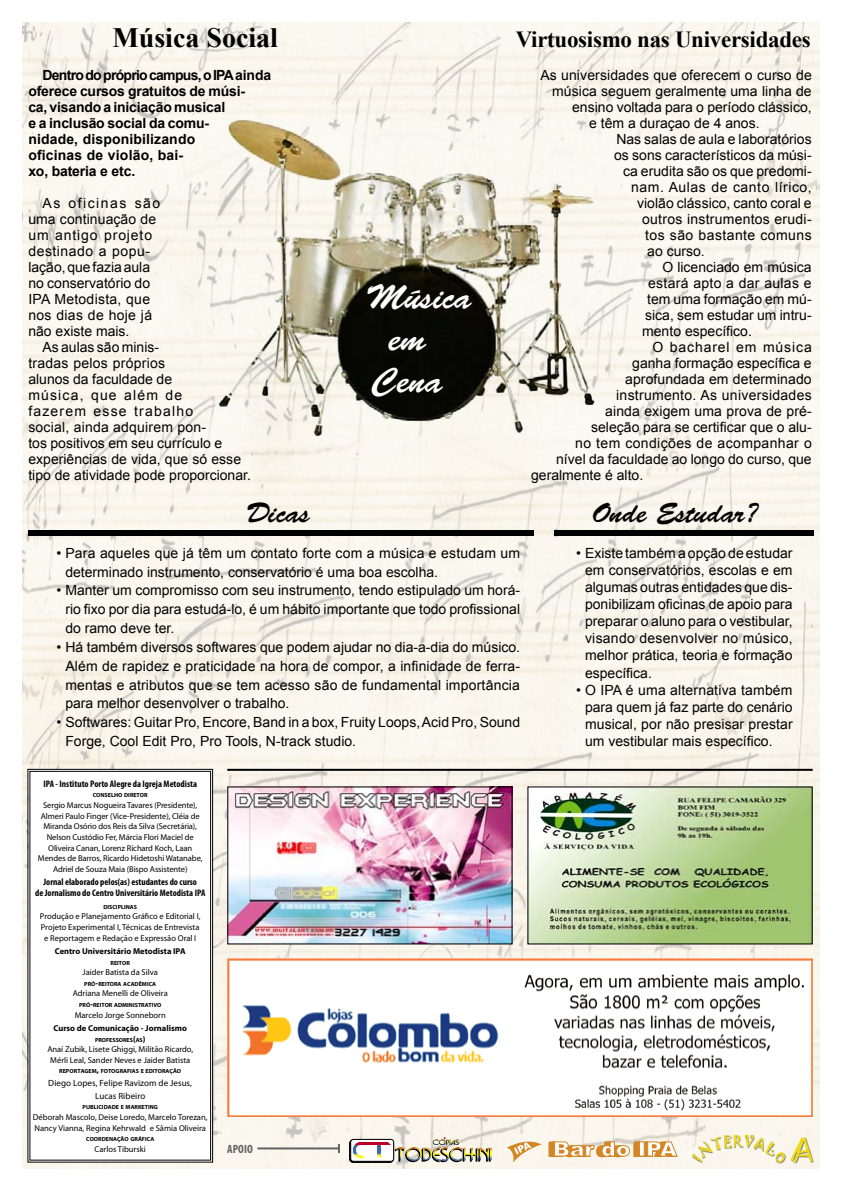
<style>
.page{position:relative;width:842px;height:1191px;background:#fff}
.page>*{position:absolute;margin:0;border:0;box-sizing:border-box;transform-origin:0 0}
.t1{font:35px/42px "Brush Script Std";color:#fff;text-align:center}
.t2{font:34px "Brush Script Std";color:#fff}
.t3{font:28px "Brush Script Std";color:#000}
.t4{font:700 28px "Times New Roman";color:#000}
.t5{font:700 23px "Times New Roman";letter-spacing:-.015em;color:#000}
.t6{font:14px/16px "Arial";color:#000;text-align:justify}
.t7{font:700 14px/16px "Arial";letter-spacing:-.01em;color:#000}
.t8{font:14px "Arial";letter-spacing:.02em;color:#000}
.t9{font:14px "Arial";letter-spacing:.03em;color:#000}
.t10{font:14px "Arial";letter-spacing:.04em;color:#000}
.t11{font:14px "Arial";letter-spacing:.065em;color:#000}
.t12{font:700 condensed 12px "Myriad Pro";color:#636363}
.t13{font:700 condensed 9.5px/10.6px "Myriad Pro";color:#000;text-align:center}
.t14{font:9px/12.6px "Myriad Pro";letter-spacing:.005em;color:#000;text-align:center}
.t15{font:8.5px/10.6px "Myriad Pro";letter-spacing:-.005em;color:#000;text-align:center}
.t16{font:700 8.5px "Myriad Pro";color:#000}
.t17{font:700 5.9px "Myriad Pro";color:#000}
.s1{font-size:8.5px}
</style>
<div class="page">
<img style="left:23px;top:23px;width:796px;height:1145px">
<div style="left:554px;top:530px;width:260px;height:6px;background:#000"></div>
<div style="left:28px;top:530px;width:506px;height:6px;background:#000"></div>
<img style="left:216px;top:115px;width:381px;height:324px">
<svg style="left:27px;top:768px;width:187px;height:395px"></svg>
<div style="left:29px;top:771px;width:182px;height:389px;border:1px solid #000"></div>
<img style="left:529px;top:788px;width:282px;height:154px">
<img style="left:229px;top:788px;width:282px;height:154px">
<img style="left:227px;top:958px;width:585px;height:158px">
<hr style="left:227px;top:769px;width:586px;height:2px;background:#000">
<hr style="left:257px;top:1147px;width:82px;height:2px;background:#636363">
<svg style="left:338px;top:1144px;width:2px;height:9px"></svg>
<div style="left:349px;top:1139px;width:45px;height:23px;border:1px solid #000;border-radius:4px"></div>
<div style="left:351px;top:1139px;width:43px;height:22px;background:#fff;border-radius:3px"></div>
<div style="left:351px;top:1139px;width:43px;height:22px;border:1px solid #000;border-radius:3px"></div>
<img style="left:352px;top:1141px;width:39px;height:17px">
<img style="left:394px;top:1137px;width:98px;height:25px">
<svg style="left:548px;top:1141px;width:129px;height:16px"></svg>
<svg style="left:507px;top:1141px;width:34px;height:21px"></svg>
<div style="left:692px;top:1134px;width:122px;height:29px;background:#000;opacity:.5"></div>
<svg style="left:692px;top:1134px;width:121px;height:28px;background:#efe8bf"></svg>
<h3 class="t4" style="left:112px;top:19px;width:167px">Música Social</h3>
<p class="t7" style="left:28px;top:68px;width:244px;text-indent:14px">Dentro do próprio campus, o IPA ainda oferece cursos gratuitos de músi-<br>ca, visando a iniciação musical<br>e a inclusão social da comu-<br>nidade, disponibilizando<br>ofi---cinas de violão, bai-<br>xo, bateria e etc.</p>
<p class="t6" style="left:28px;top:196px;width:133px;text-align:left;text-indent:14px">As oficinas são uma continuação de um an---tigo projeto destinado a po---pu--- lação, que fazia aula no conservató--rio do<br>IPA Me---to-dis--ta, que nos dias de hoje já não existe mais.</p>
<p class="t6" style="left:28px;top:340px;width:224px;text-align:left;text-indent:14px">As aulas são minis-<br>tradas pelos próprios<br>alunos da faculdade de<br>música, que além de<br>fazerem esse trabalho<br>social, ainda adquirem pon-<br>tos positivos em seu currículo e experiências de vida, que só esse tipo de atividade pode proporcionar.</p>
<h2 class="t2" style="left:366px;top:278px;width:107px">Música</h2>
<h1 class="t1" style="left:372px;top:318px;width:72px">em<br>Cena</h1>
<h3 class="t5" style="left:516px;top:24px;width:296px">Virtuosismo nas Universidades</h3>
<p class="t6" style="left:540px;top:68px;width:273px">As universidades que oferecem o curso de</p>
<p class="t6" style="left:552px;top:84px;width:261px">música seguem geralmente uma linha de</p>
<p class="t6" style="left:572px;top:100px;width:241px">ensino voltada para o período clássico,</p>
<p class="t6" style="left:589px;top:116px;width:172px">e têm a duraçao de 4 anos.</p>
<p class="t6" style="left:616px;top:132px;width:197px">Nas salas de aula e laboratórios</p>
<p class="t6" style="left:614px;top:148px;width:199px">os sons característicos da músi-</p>
<p class="t6" style="left:623px;top:164px;width:190px">ca erudita são os que predomi-</p>
<p class="t10" style="left:631px;top:178px;width:182px">nam. Aulas de canto lírico,</p>
<p class="t6" style="left:637px;top:196px;width:176px">violão clássico, canto coral e</p>
<p class="t8" style="left:642px;top:210px;width:171px">outros instrumentos erudi-</p>
<p class="t9" style="left:645px;top:226px;width:168px">tos são bastante comuns</p>
<p class="t6" style="left:647px;top:244px;width:59px">ao curso.</p>
<p class="t6" style="left:662px;top:260px;width:151px">O licenciado em música</p>
<p class="t8" style="left:648px;top:274px;width:165px">estará apto a dar aulas e</p>
<p class="t6" style="left:647px;top:292px;width:156px">tem uma formação em mú---</p>
<p class="t6" style="left:645px;top:308px;width:168px">sica, sem estudar um intru-</p>
<p class="t6" style="left:642px;top:324px;width:111px">mento específico.</p>
<p class="t11" style="left:652px;top:338px;width:161px">O bacharel em música</p>
<p class="t6" style="left:632px;top:356px;width:181px">ganha formação específica e</p>
<p class="t6" style="left:625px;top:372px;width:188px">aprofundada em determinado</p>
<p class="t8" style="left:616px;top:386px;width:197px">instrumento. As universidades</p>
<p class="t6" style="left:605px;top:404px;width:208px">ainda exigem uma prova de pré-</p>
<p class="t6" style="left:591px;top:420px;width:222px">seleção para se certificar que o alu-</p>
<p class="t9" style="left:575px;top:434px;width:238px">no tem condições de acompanhar o</p>
<p class="t6" style="left:556px;top:452px;width:257px">nível da faculdade ao longo do curso, que</p>
<p class="t6" style="left:531px;top:468px;width:114px">geralmente é alto.</p>
<h3 class="t3" style="left:246px;top:497px;width:66px">Dicas</h3>
<p class="t6" style="left:65px;top:543px;width:456px;line-height:18.8px;text-indent:-9px">• Para aqueles que já têm um contato forte com a música e estudam um determinado instrumento, conservatório é uma boa escolha.</p>
<p class="t6" style="left:65px;top:581px;width:456px;line-height:18.8px;text-indent:-9px">• Manter um compromisso com seu instrumento, tendo estipulado um horá&shy;rio fixo por dia para estudá-lo, é um hábito importante que todo profissional do ramo deve ter.</p>
<p class="t6" style="left:65px;top:637px;width:456px;line-height:18.8px;text-indent:-9px">• Há também diversos softwares que podem ajudar no dia-a-dia do músico.<br>Além de rapidez e praticidade na hora de compor, a infinidade de ferra&shy;mentas e atributos que se tem acesso são de fundamental importância para melhor desenvolver o trabalho.</p>
<p class="t6" style="left:65px;top:713px;width:456px;line-height:18.8px;text-indent:-9px">• Softwares: Guitar Pro, Encore, Band in a box, Fruity Loops, Acid Pro, Sound<br>Forge, Cool Edit Pro, Pro Tools, N-track studio.</p>
<p class="t13" style="left:43px;top:778px;width:155px">IPA - Instituto Porto Alegre da Igreja Metodista</p>
<p class="t17" style="left:93px;top:791px;width:56px">CONSELHO DIRETOR</p>
<p class="t15" style="left:38px;top:799px;width:166px">Sergio Marcus Nogueira Tavares (Presidente), Almeri Paulo Finger (Vice-Presidente), Cléia de Miranda Osório dos Reis da Silva (Secretária), Nelson Custódio Fer, Márcia Flori Maciel de Oliveira Canan, Lorenz Richard Koch, Laan Mendes de Barros, Ricardo Hidetoshi Watanabe, Adriel de Souza Maia (Bispo Assistente)</p>
<p class="t13" style="left:35px;top:876px;width:172px">Jornal elaborado pelos(as) estudantes do curso<br>de Jornalismo do Centro Universitário Metodista IPA</p>
<p class="t17" style="left:103px;top:903px;width:35px">DISCIPLINAS</p>
<p class="t15" style="left:40px;top:911px;width:162px">Produção e Planejamento Gráfico e Editorial I,<br>Projeto Experimental I, Técnicas de Entrevista e Reportagem e Redação e Expressão Oral I</p>
<p class="t16" style="left:55px;top:945px;width:132px">CENTRO UNIVERSITÁRIO METODISTA IPA</p>
<p class="t17" style="left:111px;top:958px;width:21px">REITOR</p>
<p class="t15" style="left:83px;top:967px;width:77px">Jaider Batista da Silva</p>
<p class="t17" style="left:84px;top:980px;width:73px">PRÓ<span class="s1">-</span>REITORA ACADÊMICA</p>
<p class="t15" style="left:73px;top:988px;width:97px">Adriana Menelli de Oliveira</p>
<p class="t17" style="left:79px;top:1001px;width:84px">PRÓ<span class="s1">-</span>REITOR ADMINISTRATIVO</p>
<p class="t15" style="left:75px;top:1009px;width:93px">Marcelo Jorge Sonneborn</p>
<p class="t16" style="left:53px;top:1022px;width:135px">CURSO DE COMUNICAÇÃO - JORNALISMO</p>
<p class="t17" style="left:95px;top:1035px;width:52px">PROFESSORES<span class="s1">(</span>AS<span class="s1">)</span></p>
<p class="t15" style="left:47px;top:1044px;width:147px">Anaí Zubik, Lisete Ghiggi, Militão Ricardo,<br>Mérli Leal, Sander Neves e Jaider Batista</p>
<p class="t17" style="left:59px;top:1067px;width:123px">REPORTAGEM<span class="s1">,</span> FOTOGRAFIAS E EDITORAÇÃO</p>
<p class="t14" style="left:48px;top:1076px;width:145px">Diego Lopes, Felipe Ravizom de Jesus,<br>Lucas Ribeiro</p>
<p class="t17" style="left:83px;top:1103px;width:77px">PUBLICIDADE E MARKETING</p>
<p class="t15" style="left:33px;top:1111px;width:176px;text-align:left">Déborah Mascolo, Deise Loredo, Marcelo Torezan,<br>Nancy Vianna, Regina Kehrwald e Sâmia Oliveira</p>
<p class="t17" style="left:86px;top:1135px;width:69px">COORDENAÇÃO GRÁFICA</p>
<p class="t15" style="left:95px;top:1143px;width:53px">Carlos Tiburski</p>
<p class="t12" style="left:227px;top:1141px;width:27px">APOIO</p>
<h3 class="t3" style="left:592px;top:497px;width:168px">Onde Estudar?</h3>
<p class="t6" style="left:585px;top:544px;width:209px;line-height:17.1px;text-indent:-9px">• Existe também a opção de estudar em conservatórios, escolas e em algumas outras entidades que dis&shy;ponibilizam oficinas de apoio para preparar o aluno para o vestibular, visando desenvolver no músico, melhor prática, teoria e formação específica.</p>
<p class="t6" style="left:585px;top:681px;width:209px;line-height:17.1px;text-indent:-9px">• O IPA é uma alternativa também para quem já faz parte do cenário musical, por não presisar prestar um vestibular mais específico.</p>
</div>
